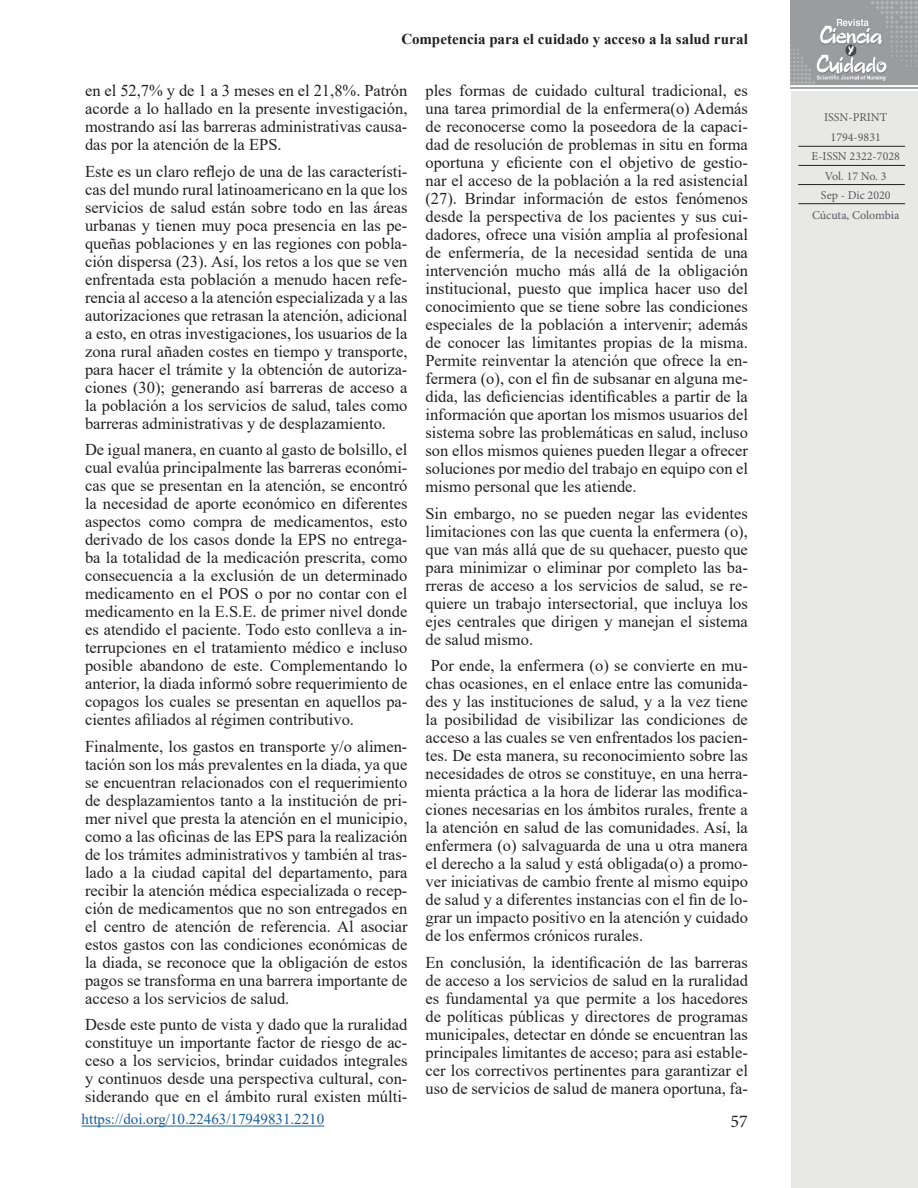
<style>
.page{position:relative;width:918px;height:1188px;background:#fff}
.page>*{position:absolute;margin:0;border:0;box-sizing:border-box;transform-origin:0 0}
.t1{font:18px "Minion Pro";color:#231f20}
.t2{font:16.5px/18px "Times New Roman";color:#231f20;text-align:justify}
.t3{font:700 15px "Times New Roman";letter-spacing:.005em;color:#231f20}
.Pie_-_DOI{font:15px "Times New Roman";color:#175d9e}
.t4{font:12px "Minion Pro";color:#57585a}
</style>
<div class="page">
<div style="left:792px;top:91px;width:126px;height:1097px;background:#e8e9e7"></div>
<img style="left:791px;top:0;width:127px;height:89px">
<hr style="left:798px;top:146px;width:107px;height:1px;background:#231f20">
<hr style="left:798px;top:165px;width:107px;height:1px;background:#231f20">
<hr style="left:798px;top:184px;width:107px;height:1px;background:#231f20">
<hr style="left:798px;top:203px;width:107px;height:1px;background:#231f20">
<hr style="left:82px;top:1126px;width:242px;height:1px;background:#175d9e">
<p class="t3" style="left:401px;top:28px;width:348px">Competencia para el cuidado y acceso a la salud rural</p>
<p class="t2" style="left:85px;top:81px;width:324px">en el 52,7% y de 1 a 3 meses en el 21,8%. Patrón acorde a lo hallado en la presente investigación, mostrando así las barreras administrativas causa&shy;das por la atención de la EPS.</p>
<p class="t2" style="left:85px;top:162px;width:324px">Este es un claro reflejo de una de las característi&shy;cas del mundo rural latinoamericano en la que los servicios de salud están sobre todo en las áreas urbanas y tienen muy poca presencia en las pe&shy;queñas poblaciones y en las regiones con pobla&shy;ción dispersa (23). Así, los retos a los que se ven enfrentada esta población a menudo hacen refe&shy;rencia al acceso a la atención especializada y a las autorizaciones que retrasan la atención, adicional a esto, en otras investigaciones, los usuarios de la zona rural añaden costes en tiempo y transporte, para hacer el trámite y la obtención de autoriza&shy;ciones (30); generando así barreras de acceso a la población a los servicios de salud, tales como barreras administrativas y de desplazamiento.</p>
<p class="t2" style="left:85px;top:440px;width:324px">De igual manera, en cuanto al gasto de bolsillo, el cual evalúa principalmente las barreras económi&shy;cas que se presentan en la atención, se encontró la necesidad de aporte económico en diferentes aspectos como compra de medicamentos, esto derivado de los casos donde la EPS no entrega&shy;ba la totalidad de la medicación prescrita, como consecuencia a la exclusión de un determinado medicamento en el POS o por no contar con el medicamento en la E.S.E. de primer nivel donde es atendido el paciente. Todo esto conlleva a in&shy;terrupciones en el tratamiento médico e incluso posible abandono de este. Complementando lo anterior, la diada informó sobre requerimiento de copagos los cuales se presentan en aquellos pa&shy;cientes afiliados al régimen contributivo.</p>
<p class="t2" style="left:85px;top:737px;width:324px">Finalmente, los gastos en transporte y/o alimen&shy;tación son los más prevalentes en la diada, ya que se encuentran relacionados con el requerimiento de desplazamientos tanto a la institución de pri&shy;mer nivel que presta la atención en el municipio, como a las oficinas de las EPS para la realización de los trámites administrativos y también al tras&shy;lado a la ciudad capital del departamento, para recibir la atención médica especializada o recep&shy;ción de medicamentos que no son entregados en el centro de atención de referencia. Al asociar estos gastos con las condiciones económicas de la diada, se reconoce que la obligación de estos pagos se transforma en una barrera importante de acceso a los servicios de salud.</p>
<p class="t2" style="left:85px;top:1015px;width:324px">Desde este punto de vista y dado que la ruralidad constituye un importante factor de riesgo de ac&shy;ceso a los servicios, brindar cuidados integrales y continuos desde una perspectiva cultural, con&shy;siderando que en el ámbito rural existen múlti-</p>
<p class="Pie_-_DOI" style="left:82px;top:1109px;width:244px">https://doi.org/10.22463/17949831.2210</p>
<p class="t2" style="left:425px;top:81px;width:324px">ples formas de cuidado cultural tradicional, es una tarea primordial de la enfermera(o) Además de reconocerse como la poseedora de la capaci&shy;dad de resolución de problemas in situ en forma oportuna y eficiente con el objetivo de gestio&shy;nar el acceso de la población a la red asistencial (27). Brindar información de estos fenómenos desde la perspectiva de los pacientes y sus cui&shy;dadores, ofrece una visión amplia al profesional de enfermería, de la necesidad sentida de una intervención mucho más allá de la obligación institucional, puesto que implica hacer uso del conocimiento que se tiene sobre las condiciones especiales de la población a intervenir; además de conocer las limitantes propias de la misma.<br>Permite reinventar la atención que ofrece la en&shy;fermera (o), con el fin de subsanar en alguna me&shy;dida, las deficiencias identificables a partir de la información que aportan los mismos usuarios del sistema sobre las problemáticas en salud, incluso son ellos mismos quienes pueden llegar a ofrecer soluciones por medio del trabajo en equipo con el mismo personal que les atiende.</p>
<p class="t2" style="left:425px;top:504px;width:324px">Sin embargo, no se pueden negar las evidentes limitaciones con las que cuenta la enfermera (o), que van más allá que de su quehacer, puesto que para minimizar o eliminar por completo las ba&shy;rreras de acceso a los servicios de salud, se re&shy;quiere un trabajo intersectorial, que incluya los ejes centrales que dirigen y manejan el sistema de salud mismo.</p>
<p class="t2" style="left:425px;top:656px;width:324px;text-indent:5px">Por ende, la enfermera (o) se convierte en mu&shy;chas ocasiones, en el enlace entre las comunida&shy;des y las instituciones de salud, y a la vez tiene la posibilidad de visibilizar las condiciones de acceso a las cuales se ven enfrentados los pacien&shy;tes. De esta manera, su reconocimiento sobre las necesidades de otros se constituye, en una herra&shy;mienta práctica a la hora de liderar las modifica&shy;ciones necesarias en los ámbitos rurales, frente a la atención en salud de las comunidades. Así, la enfermera (o) salvaguarda de una u otra manera el derecho a la salud y está obligada(o) a promo&shy;ver iniciativas de cambio frente al mismo equipo de salud y a diferentes instancias con el fin de lo&shy;grar un impacto positivo en la atención y cuidado de los enfermos crónicos rurales.</p>
<p class="t2" style="left:425px;top:953px;width:324px">En conclusión, la identificación de las barreras de acceso a los servicios de salud en la ruralidad es fundamental ya que permite a los hacedores de políticas públicas y directores de programas municipales, detectar en dónde se encuentran las principales limitantes de acceso; para asi estable&shy;cer los correctivos pertinentes para garantizar el uso de servicios de salud de manera oportuna, fa-</p>
<p class="t1" style="left:731px;top:1109px;width:19px">57</p>
<p class="t4" style="left:824px;top:110px;width:65px">ISSN-PRINT</p>
<p class="t4" style="left:831px;top:129px;width:52px">1794-9831</p>
<p class="t4" style="left:812px;top:149px;width:90px">E-ISSN 2322-7028</p>
<p class="t4" style="left:825px;top:168px;width:63px">Vol. 17 No. 3</p>
<p class="t4" style="left:821px;top:188px;width:71px">Sep - Dic 2020</p>
<p class="t4" style="left:812px;top:207px;width:89px">Cúcuta, Colombia</p>
</div>
